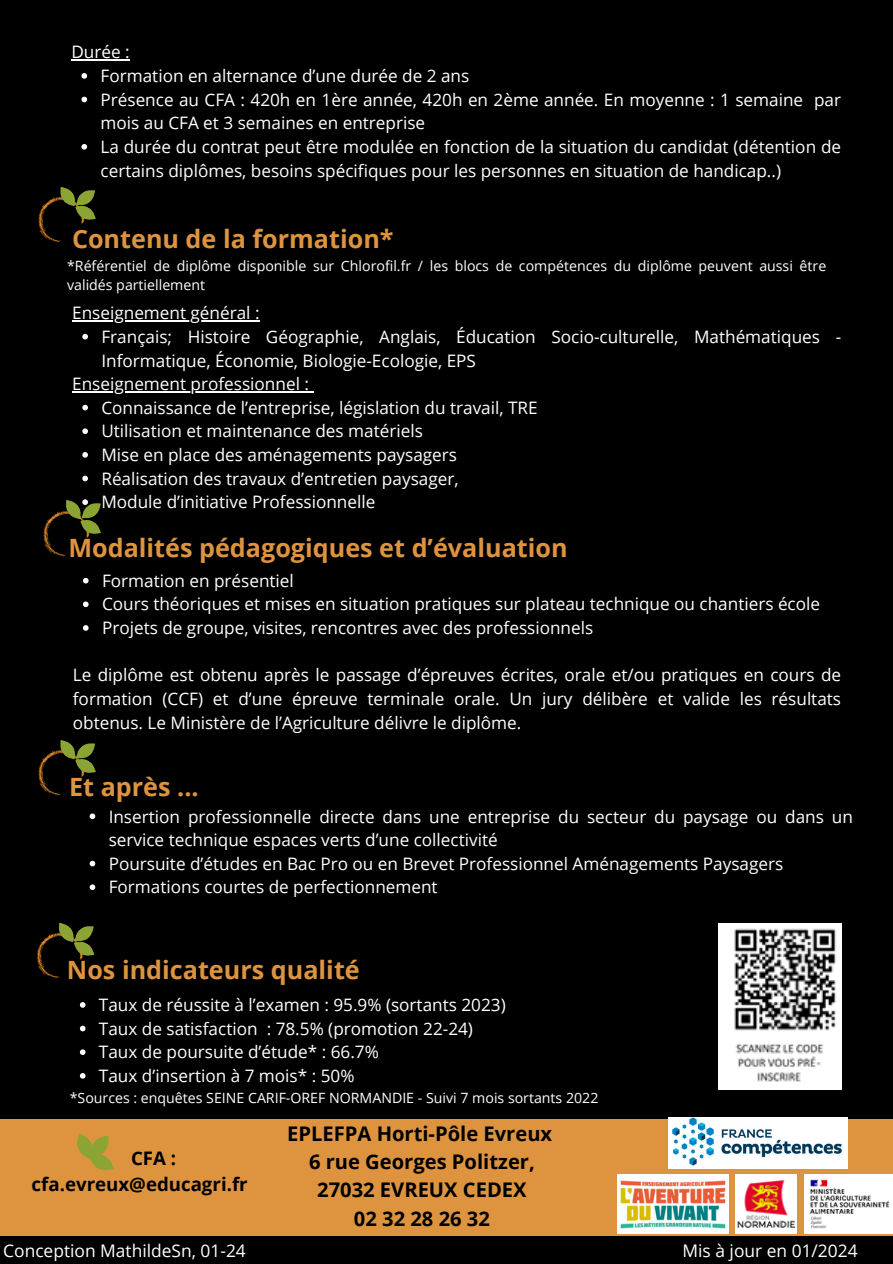
<style>
.page{position:relative;width:893px;height:1264px;background:#fff}
.page>*{position:absolute;margin:0;border:0;box-sizing:border-box;transform-origin:0 0}
.t1{font:700 25.2px "Open Sans";color:#de943f}
.t2{font:700 20.1px/28.2px "Open Sans";color:#000;text-align:center}
.t3{font:700 18.6px/25.8px "Open Sans";color:#000}
.t4{font:17.4px "Open Sans";color:#fff}
.t5{font:17.1px/23.7px "Open Sans";color:#fff}
.t6{font:14.1px/19.2px "Open Sans";color:#fff}
</style>
<div class="page">
<div style="left:0;top:0;width:892px;height:1263px;background:#000"></div>
<img style="left:38px;top:197px;width:23px;height:46px">
<svg style="left:56px;top:187px;width:40px;height:37px"></svg>
<img style="left:43px;top:511px;width:44px;height:46px">
<img style="left:37px;top:933px;width:44px;height:46px">
<svg style="left:54px;top:923px;width:40px;height:36px"></svg>
<img style="left:38px;top:750px;width:44px;height:46px">
<svg style="left:56px;top:740px;width:40px;height:37px"></svg>
<img style="left:718px;top:923px;width:123px;height:166px">
<svg style="left:83px;top:578px;width:6px;height:5px"></svg>
<svg style="left:83px;top:601px;width:6px;height:6px"></svg>
<svg style="left:83px;top:625px;width:6px;height:5px"></svg>
<hr style="left:72px;top:320px;width:188px;height:1px;background:#fff">
<svg style="left:82px;top:334px;width:6px;height:5px"></svg>
<hr style="left:72px;top:391px;width:237px;height:1px;background:#fff">
<svg style="left:82px;top:405px;width:6px;height:5px"></svg>
<svg style="left:82px;top:428px;width:6px;height:6px"></svg>
<svg style="left:82px;top:452px;width:6px;height:5px"></svg>
<svg style="left:82px;top:475px;width:6px;height:6px"></svg>
<svg style="left:61px;top:499px;width:40px;height:39px"></svg>
<hr style="left:71px;top:60px;width:59px;height:1px;background:#fff">
<svg style="left:81px;top:73px;width:6px;height:6px"></svg>
<svg style="left:81px;top:97px;width:6px;height:5px"></svg>
<svg style="left:81px;top:144px;width:6px;height:6px"></svg>
<svg style="left:80px;top:1002px;width:5px;height:5px"></svg>
<svg style="left:80px;top:1025px;width:5px;height:6px"></svg>
<svg style="left:80px;top:1049px;width:5px;height:6px"></svg>
<svg style="left:80px;top:1073px;width:5px;height:5px"></svg>
<svg style="left:90px;top:813px;width:5px;height:6px"></svg>
<svg style="left:90px;top:860px;width:5px;height:6px"></svg>
<svg style="left:90px;top:884px;width:5px;height:6px"></svg>
<div style="left:0;top:1118px;width:892px;height:117px;background:#de943f"></div>
<svg style="left:77px;top:1133px;width:37px;height:37px"></svg>
<img style="left:735px;top:1174px;width:61px;height:59px">
<img style="left:617px;top:1174px;width:111px;height:59px">
<img style="left:804px;top:1174px;width:88px;height:59px">
<img style="left:668px;top:1117px;width:179px;height:51px">
<p class="t5" style="left:71px;top:40px;width:60px">Durée :</p>
<p class="t5" style="left:100px;top:64px;width:370px">Formation en alternance d’une durée de 2 ans</p>
<p class="t5" style="left:100px;top:87px;width:742px">Présence au CFA : 420h en 1ère année, 420h en 2ème année. En moyenne : 1 semaine par mois au CFA et 3 semaines en entreprise</p>
<p class="t5" style="left:100px;top:134px;width:742px">La durée du contrat peut être modulée en fonction de la situation du candidat (détention de certains diplômes, besoins spécifiques pour les personnes en situation de handicap..)</p>
<p class="t1" style="left:72px;top:220px;width:323px">Contenu de la formation*</p>
<h3 class="t6" style="left:67px;top:256px;width:760px">*Référentiel de diplôme disponible sur Chlorofil.fr / les blocs de compétences du diplôme peuvent aussi être validés partiellement</h3>
<h3 class="t5" style="left:72px;top:301px;width:189px">Enseignement général :</h3>
<h3 class="t5" style="left:101px;top:324px;width:741px">Français; Histoire Géographie, Anglais, Éducation Socio-culturelle, Mathématiques -<br>Informatique, Économie, Biologie-Ecologie, EPS</h3>
<h3 class="t5" style="left:72px;top:371px;width:238px">Enseignement professionnel :</h3>
<h3 class="t5" style="left:101px;top:395px;width:438px">Connaissance de l’entreprise, législation du travail, TRE</h3>
<h3 class="t5" style="left:101px;top:419px;width:323px">Utilisation et maintenance des matériels</h3>
<h3 class="t5" style="left:101px;top:442px;width:357px">Mise en place des aménagements paysagers</h3>
<h3 class="t5" style="left:101px;top:466px;width:359px">Réalisation des travaux d’entretien paysager,</h3>
<h3 class="t5" style="left:101px;top:490px;width:275px">Module d’initiative Professionnelle</h3>
<h1 class="t1" style="left:68px;top:530px;width:500px">Modalités pédagogiques et d’évaluation</h1>
<p class="t5" style="left:102px;top:568px;width:193px">Formation en présentiel</p>
<p class="t5" style="left:102px;top:592px;width:719px">Cours théoriques et mises en situation pratiques sur plateau technique ou chantiers école</p>
<p class="t5" style="left:102px;top:615px;width:492px">Projets de groupe, visites, rencontres avec des professionnels</p>
<h1 class="t5" style="left:73px;top:663px;width:769px;text-align:justify">Le diplôme est obtenu après le passage d’épreuves écrites, orale et/ou pratiques en cours de formation (CCF) et d’une épreuve terminale orale. Un jury délibère et valide les résultats obtenus. Le Ministère de l’Agriculture délivre le diplôme.</h1>
<h3 class="t1" style="left:69px;top:769px;width:131px">Et après ...</h3>
<h3 class="t5" style="left:109px;top:804px;width:745px">Insertion professionnelle directe dans une entreprise du secteur du paysage ou dans un service technique espaces verts d’une collectivité</h3>
<h3 class="t5" style="left:109px;top:851px;width:676px">Poursuite d’études en Bac Pro ou en Brevet Professionnel Aménagements Paysagers</h3>
<p class="t5" style="left:109px;top:874px;width:330px">Formations courtes de perfectionnement</p>
<h3 class="t1" style="left:67px;top:952px;width:294px">Nos indicateurs qualité</h3>
<p class="t5" style="left:99px;top:992px;width:408px">Taux de réussite à l’examen : 95.9% (sortants 2023)</p>
<p class="t5" style="left:99px;top:1016px;width:375px">Taux de satisfaction : 78.5% (promotion 22-24)</p>
<p class="t5" style="left:99px;top:1039px;width:281px">Taux de poursuite d’étude* : 66.7%</p>
<p class="t5" style="left:99px;top:1063px;width:257px">Taux d’insertion à 7 mois* : 50%</p>
<h1 class="t6" style="left:70px;top:1088px;width:530px">*Sources : enquêtes SEINE CARIF-OREF NORMANDIE - Suivi 7 mois sortants 2022</h1>
<p class="t3" style="left:32px;top:1144px;width:217px;text-indent:99px">CFA : cfa.evreux@educagri.fr</p>
<h3 class="t2" style="left:287px;top:1119px;width:266px">EPLEFPA Horti-Pôle Evreux<br>6 rue Georges Politzer,<br>27032 EVREUX CEDEX<br>02 32 28 26 32</h3>
<h3 class="t4" style="left:3px;top:1238px;width:244px">Conception MathildeSn, 01-24</h3>
<h3 class="t4" style="left:682px;top:1238px;width:177px">Mis à jour en 01/2024</h3>
</div>
